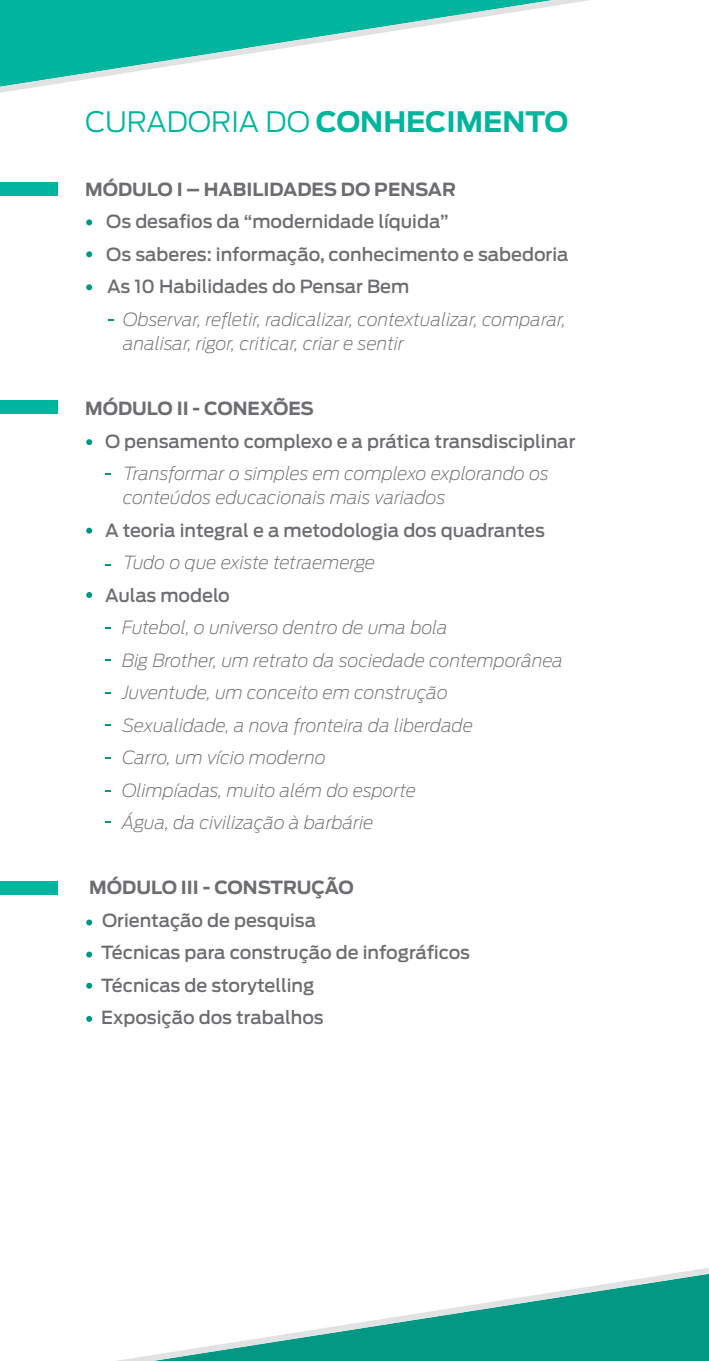
<style>
.page{position:relative;width:709px;height:1361px;background:#fff}
.page>*{position:absolute;margin:0;border:0;box-sizing:border-box;transform-origin:0 0}
.t1{font:700 28px "Antenna";color:#00b59d}
.t2{font:italic 200 18px/32.6px "Antenna";color:#6c6d70}
.t3{font:500 18px/32.6px "Antenna";color:#6c6d70}
.t4{font:700 18px "Antenna";color:#6c6d70}
.s1{font-weight:300}
</style>
<div class="page">
<svg style="left:86px;top:219px;width:6px;height:6px"></svg>
<svg style="left:86px;top:251px;width:6px;height:6px"></svg>
<svg style="left:86px;top:284px;width:6px;height:6px"></svg>
<svg style="left:86px;top:439px;width:6px;height:6px"></svg>
<svg style="left:86px;top:528px;width:6px;height:6px"></svg>
<svg style="left:86px;top:592px;width:6px;height:6px"></svg>
<svg style="left:86px;top:919px;width:6px;height:6px"></svg>
<svg style="left:86px;top:951px;width:6px;height:6px"></svg>
<svg style="left:86px;top:982px;width:6px;height:6px"></svg>
<svg style="left:86px;top:1016px;width:6px;height:6px"></svg>
<svg style="left:105px;top:692px;width:6px;height:2px"></svg>
<svg style="left:0;top:0;width:589px;height:93px"></svg>
<svg style="left:116px;top:1268px;width:593px;height:93px"></svg>
<div style="left:0;top:183px;width:57px;height:13px;background:#00b59d"></div>
<div style="left:0;top:400px;width:57px;height:13px;background:#00b59d"></div>
<div style="left:0;top:881px;width:57px;height:13px;background:#00b59d"></div>
<h1 class="t1" style="left:85px;top:105px;width:485px"><span class="s1">CURADORIA DO</span> CONHECIMENTO</h1>
<p class="t4" style="left:85px;top:179px;width:372px">MÓDULO I – HABILIDADES DO PENSAR</p>
<p class="t3" style="left:106px;top:206px;width:464px">Os desafios da “modernidade líquida”<br>Os saberes: informação, conhecimento e sabedoria<br>As 10 Habilidades do Pensar Bem</p>
<p class="t2" style="left:123px;top:307px;width:445px;line-height:24px">Observar, refletir, radicalizar, contextualizar, comparar, analisar, rigor, criticar, criar e sentir</p>
<p class="t4" style="left:85px;top:398px;width:230px">MÓDULO II - CONEXÕES</p>
<p class="t3" style="left:105px;top:425px;width:472px">O pensamento complexo e a prática transdisciplinar</p>
<p class="t2" style="left:123px;top:461px;width:427px;line-height:24px">Transformar o simples em complexo explorando os conteúdos educacionais mais variados</p>
<p class="t3" style="left:105px;top:514px;width:441px">A teoria integral e a metodologia dos quadrantes</p>
<p class="t2" style="left:123px;top:546px;width:254px">Tudo o que existe tetraemerge</p>
<p class="t3" style="left:105px;top:579px;width:126px">Aulas modelo</p>
<p class="t2" style="left:122px;top:611px;width:442px">Futebol, o universo dentro de uma bola<br>Big Brother, um retrato da sociedade contemporânea Juventude, um conceito em construção<br>Sexualidade, a nova fronteira da liberdade<br>Carro, um vício moderno<br>Olimpíadas, muito além do esporte<br>Água, da civilização à barbárie</p>
<p class="t4" style="left:89px;top:877px;width:266px">MÓDULO III - CONSTRUÇÃO</p>
<p class="t3" style="left:101px;top:904px;width:370px">Orientação de pesquisa<br>Técnicas para construção de infográficos<br>Técnicas de storytelling<br>Exposição dos trabalhos</p>
</div>
